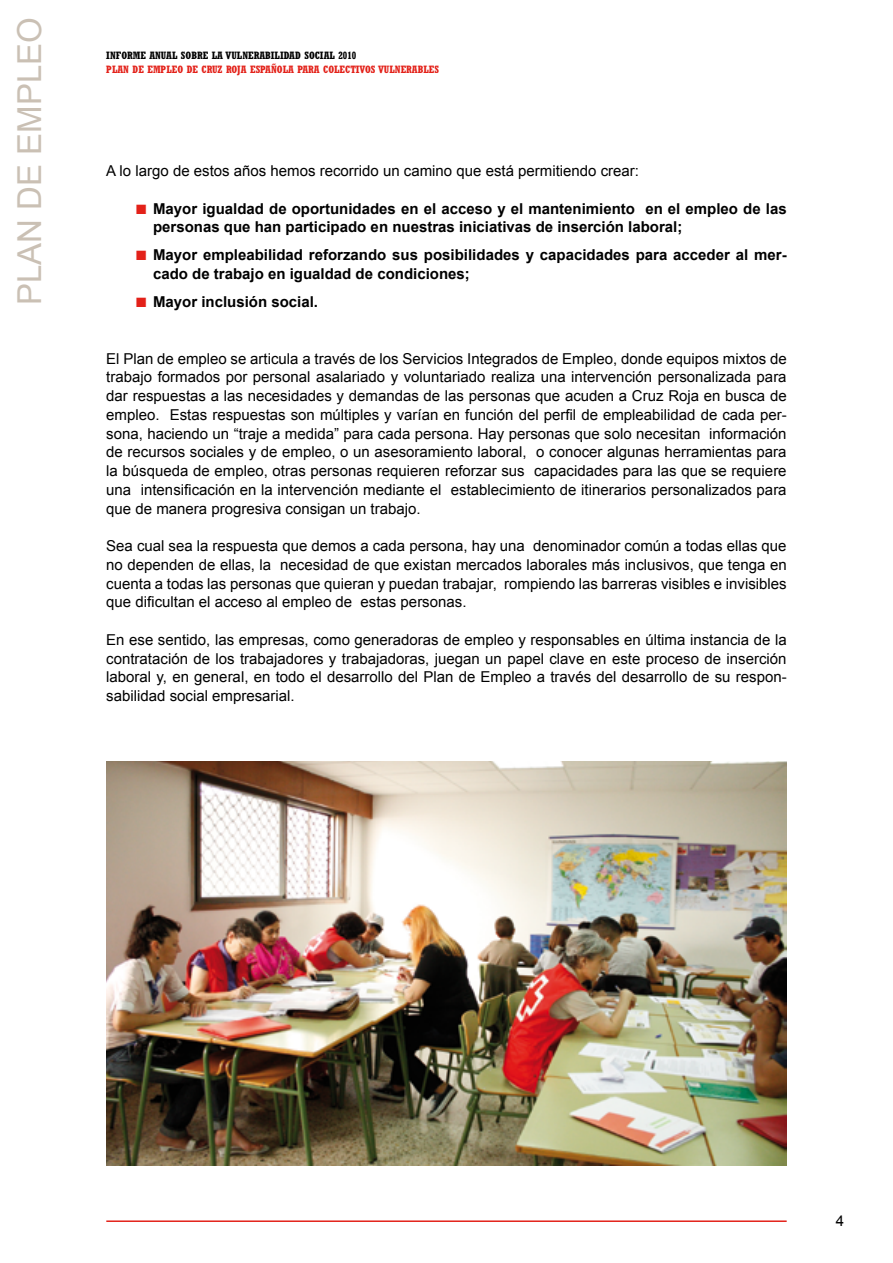
<style>
.page{position:relative;width:893px;height:1263px;background:#fff}
.page>*{position:absolute;margin:0;border:0;box-sizing:border-box;transform-origin:0 0}
.t1{font:33px "Arial";color:#cac0b4}
.t2{font:15px/18.8px "Arial";color:#000;text-align:justify}
.List_Paragraph{font:700 15px/18.8px "Arial";color:#000}
.t3{font:700 condensed 10.5px "Rockwell";color:#e32119}
.t4{font:700 condensed 10.5px "Rockwell";color:#000}
.s1{color:#e32119}
</style>
<div class="page">
<hr style="left:106px;top:1220px;width:681px;height:2px;background:#e32119">
<img style="left:106px;top:761px;width:681px;height:404px">
<h1 class="t1" style="left:8px;top:305px;width:289px;rotate:-90deg">PLAN DE EMPLEO</h1>
<p class="t4" style="left:106px;top:49px;width:252px">INFORME ANUAL SOBRE LA VULNERABILIDAD SOCIAL 2010</p>
<p class="t3" style="left:106px;top:63px;width:334px">PLAN DE EMPLEO DE CRUZ ROJA ESPAÑOLA PARA COLECTIVOS VULNERABLES</p>
<p class="t2" style="left:106px;top:162px;width:534px">A lo largo de estos años hemos recorrido un camino que está permitiendo crear:</p>
<p class="List_Paragraph" style="left:153px;top:199px;width:635px;text-indent:-17px"><span class="s1">■</span> Mayor igualdad de oportunidades en el acceso y el mantenimiento en el empleo de las personas que han participado en nuestras iniciativas de inserción laboral;</p>
<p class="List_Paragraph" style="left:153px;top:246px;width:635px;text-indent:-17px"><span class="s1">■</span> Mayor empleabilidad reforzando sus posibilidades y capacidades para acceder al mer&shy;cado de trabajo en igualdad de condiciones;</p>
<p class="List_Paragraph" style="left:136px;top:293px;width:184px"><span class="s1">■</span> Mayor inclusión social.</p>
<p class="t2" style="left:106px;top:349px;width:682px">El Plan de empleo se articula a través de los Servicios Integrados de Empleo, donde equipos mixtos de trabajo formados por personal asalariado y voluntariado realiza una intervención personalizada para dar respuestas a las necesidades y demandas de las personas que acuden a Cruz Roja en busca de empleo. Estas respuestas son múltiples y varían en función del perfil de empleabilidad de cada per&shy;sona, haciendo un “traje a medida” para cada persona. Hay personas que solo necesitan información de recursos sociales y de empleo, o un asesoramiento laboral, o conocer algunas herramientas para la búsqueda de empleo, otras personas requieren reforzar sus capacidades para las que se requiere una intensificación en la intervención mediante el establecimiento de itinerarios personalizados para que de manera progresiva consigan un trabajo.</p>
<p class="t2" style="left:106px;top:537px;width:682px">Sea cual sea la respuesta que demos a cada persona, hay una denominador común a todas ellas que no dependen de ellas, la necesidad de que existan mercados laborales más inclusivos, que tenga en cuenta a todas las personas que quieran y puedan trabajar, rompiendo las barreras visibles e invisibles que dificultan el acceso al empleo de estas personas.</p>
<p class="t2" style="left:106px;top:630px;width:682px">En ese sentido, las empresas, como generadoras de empleo y responsables en última instancia de la contratación de los trabajadores y trabajadoras, juegan un papel clave en este proceso de inserción laboral y, en general, en todo el desarrollo del Plan de Empleo a través del desarrollo de su respon&shy;sabilidad social empresarial.</p>
<p class="t2" style="left:836px;top:1211px;width:10px">4</p>
</div>
